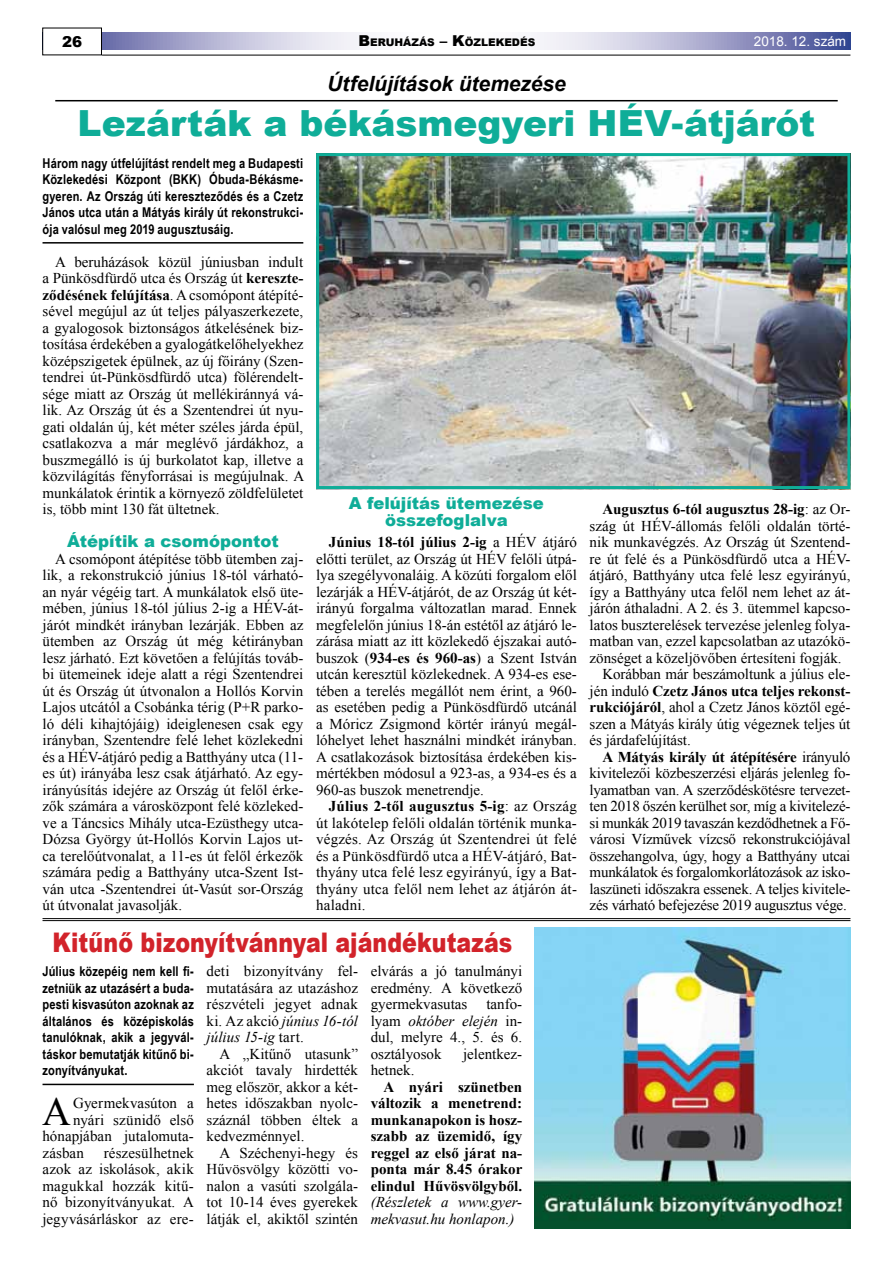
<style>
.page{position:relative;width:893px;height:1263px;background:#fff}
.page>*{position:absolute;margin:0;border:0;box-sizing:border-box;transform-origin:0 0}
.t1{font:39.9px "Times New Roman";color:#000}
.t2{font:900 36px "Arial";color:#0fad98}
.t3{font:900 27px "Arial";letter-spacing:.005em;color:#d2232a;scale:.82 1}
.t4{font:italic 700 21px "Arial";letter-spacing:-.005em;color:#000}
.t5{font:900 16.5px/16.5px "Arial";color:#0fad98;text-align:center}
.t6{font:15px/16.5px "Times New Roman";color:#000;text-align:justify}
.t7{font:700 15px/16.5px "Times New Roman";color:#000;text-align:justify}
.t8{font:italic 15px/16.5px "Times New Roman";color:#000}
.t9{font:900 15px "Arial";color:#000}
.t10{font:700 13.5px/16.5px "Arial Narrow";letter-spacing:.01em;color:#000;text-align:justify}
.t11{font:13.5px "Arial";color:#fff}
.t12{font:900 10.5px "Arial";color:#000}
.s1{font-size:15px}
.s2{font-weight:700}
.s3{font-style:italic}
.s4{font-weight:400}
</style>
<div class="page">
<svg style="left:102px;top:33px;width:748px;height:17px"></svg>
<hr style="left:102px;top:55px;width:748px;height:1px;background:#000">
<hr style="left:43px;top:242px;width:260px;height:2px;background:#000">
<hr style="left:55px;top:100px;width:783px;height:1px;background:#000">
<img style="left:320px;top:157px;width:526px;height:328px">
<div style="left:316px;top:153px;width:534px;height:336px;border:3px solid #0fad98"></div>
<hr style="left:43px;top:1084px;width:151px;height:1px;background:#000">
<img style="left:535px;top:927px;width:315px;height:302px">
<hr style="left:43px;top:918px;width:807px;height:1px;background:#000">
<hr style="left:43px;top:920px;width:807px;height:1px;background:#000">
<p class="t9" style="left:62px;top:31px;width:22px">26</p>
<p class="t12" style="left:358px;top:34px;width:178px"><span class="s1">B</span> ERUHÁZÁS <span class="s1">– K</span>ÖZLEKEDÉS</p>
<p class="t11" style="left:754px;top:33px;width:94px">2018. 12. szám</p>
<h3 class="t4" style="left:327px;top:70px;width:240px">Útfelújítások ütemezése</h3>
<h2 class="t2" style="left:78px;top:97px;width:739px">Lezárták a békásmegyeri HÉV-átjárót</h2>
<p class="t10" style="left:43px;top:154px;width:262px">Három nagy útfelújítást rendelt meg a Budapesti Közlekedési Központ (BKK) Óbuda-Békásme&shy;gyeren. Az Ország úti kereszteződés és a Czetz János utca után a Mátyás király út rekonstrukci&shy;ója valósul meg 2019 augusztusáig.</p>
<p class="t6" style="left:43px;top:253px;width:263px;text-indent:13px">A beruházások közül júniusban indult a Pünkösdfürdő utca és Ország út <span class="s2">kereszte&shy;ződésének felújítása</span>. A csomópont átépíté&shy;sével megújul az út teljes pályaszerkezete, a gyalogosok biztonságos átkelésének biz&shy;tosítása érdekében a gyalogátkelőhelyekhez középszigetek épülnek, az új főirány (Szen&shy;tendrei út-Pünkösdfürdő utca) fölérendelt&shy;sége miatt az Ország út mellékiránnyá vá&shy;lik. Az Ország út és a Szentendrei út nyu&shy;gati oldalán új, két méter széles járda épül, csatlakozva a már meglévő járdákhoz, a buszmegálló is új burkolatot kap, illetve a közvilágítás fényforrásai is megújulnak. A munkálatok érintik a környező zöldfelületet is, több mint 130 fát ültetnek.</p>
<p class="t5" style="left:67px;top:532px;width:213px">Átépítik a csomópontot</p>
<p class="t6" style="left:43px;top:550px;width:262px;text-indent:13px">A csomópont átépítése több ütemben zaj&shy;lik, a rekonstrukció június 18-tól várható&shy;an nyár végéig tart. A munkálatok első üte&shy;mében, június 18-tól július 2-ig a HÉV-át&shy;járót mindkét irányban lezárják. Ebben az ütemben az Ország út még kétirányban lesz járható. Ezt követően a felújítás továb&shy;bi ütemeinek ideje alatt a régi Szentendrei út és Ország út útvonalon a Hollós Korvin Lajos utcától a Csobánka térig (P+R parko&shy;ló déli kihajtójáig) ideiglenesen csak egy irányban, Szentendre felé lehet közlekedni és a HÉV-átjáró pedig a Batthyány utca (11- es út) irányába lesz csak átjárható. Az egy&shy;irányúsítás idejére az Ország út felől érke&shy;zők számára a városközpont felé közleked&shy;ve a Táncsics Mihály utca-Ezüsthegy utca-Dózsa György út-Hollós Korvin Lajos ut&shy;ca terelőútvonalat, a 11-es út felől érkezők számára pedig a Batthyány utca-Szent Ist&shy;ván utca -Szentendrei út-Vasút sor-Ország út útvonalat javasolják.</p>
<p class="t5" style="left:349px;top:495px;width:196px">A felújítás ütemezése összefoglalva</p>
<p class="t6" style="left:316px;top:534px;width:262px;text-indent:13px"><span class="s2">Június 18-tól július 2-ig</span> a HÉV átjáró előtti terület, az Ország út HÉV felőli útpá&shy;lya szegélyvonaláig. A közúti forgalom elől lezárják a HÉV-átjárót, de az Ország út két&shy;irányú forgalma változatlan marad. Ennek megfelelőn június 18-án estétől az átjáró le&shy;zárása miatt az itt közlekedő éjszakai autó&shy;buszok (<span class="s2">934-es és 960-as</span>) a Szent István utcán keresztül közlekednek. A 934-es ese&shy;tében a terelés megállót nem érint, a 960- as esetében pedig a Pünkösdfürdő utcánál a Móricz Zsigmond körtér irányú megál&shy;lóhelyet lehet használni mindkét irányban.<br>A csatlakozások biztosítása érdekében kis&shy;mértékben módosul a 923-as, a 934-es és a 960-as buszok menetrendje.</p>
<p class="t6" style="left:316px;top:798px;width:262px;text-indent:13px"><span class="s2">Július 2-től augusztus 5-ig</span>: az Ország út lakótelep felőli oldalán történik munka&shy;végzés. Az Ország út Szentendrei út felé és a Pünkösdfürdő utca a HÉV-átjáró, Bat&shy;thyány utca felé lesz egyirányú, így a Bat&shy;thyány utca felől nem lehet az átjárón át&shy;haladni.</p>
<h3 class="t3" style="left:53px;top:923px;width:562px">Kitűnő bizonyítvánnyal ajándékutazás</h3>
<p class="t10" style="left:43px;top:962px;width:153px">Július közepéig nem kell fi&shy;zetniük az utazásért a buda&shy;pesti kisvasúton azoknak az általános és középiskolás tanulóknak, akik a jegyvál&shy;táskor bemutatják kitűnő bi&shy;zonyítványukat.</p>
<h1 class="t1" style="left:42px;top:1084px;width:30px">A</h1>
<p class="t6" style="left:73px;top:1095px;width:122px">Gyermekvasúton a</p>
<p class="t6" style="left:73px;top:1111px;width:122px">nyári szünidő első</p>
<p class="t6" style="left:43px;top:1128px;width:153px">hónapjában jutalomuta-</p>
<p class="t6" style="left:43px;top:1144px;width:43px">zásban</p>
<p class="t6" style="left:43px;top:1144px;width:153px;text-indent:61px">részesülhetnek azok az iskolások, akik magukkal hozzák kitű&shy;nő bizonyítványukat. A jegyvásárláskor az ere-</p>
<p class="t6" style="left:207px;top:963px;width:153px">deti bizonyítvány fel&shy;mutatására az utazáshoz részvételi jegyet adnak ki. Az akció <span class="s3">június 16-tól július 15-ig</span> tart.</p>
<p class="t6" style="left:207px;top:1045px;width:153px;text-indent:13px">A „Kitűnő utasunk” akciót tavaly hirdették meg először, akkor a két&shy;hetes időszakban nyolc&shy;száznál többen éltek a kedvezménnyel.</p>
<p class="t6" style="left:207px;top:1144px;width:153px;text-indent:13px">A Széchenyi-hegy és Hűvösvölgy közötti vo&shy;nalon a vasúti szolgála&shy;tot 10-14 éves gyerekek látják el, akiktől szintén</p>
<p class="t6" style="left:371px;top:963px;width:153px">elvárás a jó tanulmányi eredmény. A következő gyermekvasutas</p>
<p class="t6" style="left:371px;top:996px;width:153px;text-indent:116px">tanfo&shy;lyam <span class="s3">október elején</span> in&shy;dul, melyre 4., 5. és 6. osztályosok</p>
<p class="t6" style="left:463px;top:1045px;width:61px">jelentkez-</p>
<p class="t6" style="left:371px;top:1062px;width:45px">hetnek.</p>
<p class="t7" style="left:371px;top:1078px;width:153px;text-indent:13px">A nyári szünetben változik a menetrend: munkanapokon is hos - szabb az üzemidő, így reggel az első járat na&shy;ponta már 8.45 órakor elindul Hűvösvölgyből.</p>
<p class="t8" style="left:371px;top:1193px;width:153px">(Részletek a www.gyer&shy;mekvasut.hu honlapon.)</p>
<p class="t7" style="left:602px;top:500px;width:250px">Augusztus 6-tól augusztus 28-ig<span class="s4">: az Or-</span></p>
<p class="t6" style="left:590px;top:517px;width:262px">szág út HÉV-állomás felőli oldalán törté-</p>
<p class="t6" style="left:590px;top:534px;width:262px">nik munkavégzés. Az Ország út Szentend-</p>
<p class="t6" style="left:590px;top:550px;width:262px">re út felé és a Pünkösdfürdő utca a HÉV-</p>
<p class="t6" style="left:590px;top:567px;width:262px">átjáró, Batthyány utca felé lesz egyirányú,</p>
<p class="t6" style="left:590px;top:583px;width:262px">így a Batthyány utca felől nem lehet az át-</p>
<p class="t6" style="left:590px;top:600px;width:262px">járón áthaladni. A 2. és 3. ütemmel kapcso-</p>
<p class="t6" style="left:590px;top:616px;width:262px">latos buszterelések tervezése jelenleg folya-</p>
<p class="t6" style="left:590px;top:633px;width:262px">matban van, ezzel kapcsolatban az utazókö-</p>
<p class="t6" style="left:590px;top:649px;width:254px">zönséget a közeljövőben értesíteni fogják.</p>
<p class="t6" style="left:602px;top:666px;width:250px">Korábban már beszámoltunk a július ele-</p>
<p class="t7" style="left:590px;top:682px;width:262px"><span class="s4">jén induló</span> Czetz János utca teljes rekonst-</p>
<p class="t6" style="left:590px;top:699px;width:262px"><span class="s2">rukciójáról</span>, ahol a Czetz János köztől egé-</p>
<p class="t6" style="left:590px;top:715px;width:262px">szen a Mátyás király útig végeznek teljes út</p>
<p class="t6" style="left:590px;top:732px;width:103px">és járdafelújítást.</p>
<p class="t7" style="left:602px;top:748px;width:250px">A Mátyás király út átépítésére <span class="s4">irányuló</span></p>
<p class="t6" style="left:590px;top:765px;width:262px">kivitelezői közbeszerzési eljárás jelenleg fo-</p>
<p class="t6" style="left:590px;top:781px;width:262px">lyamatban van. A szerződéskötésre tervezet-</p>
<p class="t6" style="left:590px;top:798px;width:262px">ten 2018 őszén kerülhet sor, míg a kivitelezé-</p>
<p class="t6" style="left:590px;top:814px;width:262px">si munkák 2019 tavaszán kezdődhetnek a Fő-</p>
<p class="t6" style="left:590px;top:831px;width:262px">városi Vízművek vízcső rekonstrukciójával</p>
<p class="t6" style="left:590px;top:847px;width:262px">összehangolva, úgy, hogy a Batthyány utcai</p>
<p class="t6" style="left:590px;top:864px;width:262px">munkálatok és forgalomkorlátozások az isko-</p>
<p class="t6" style="left:590px;top:880px;width:262px">laszüneti időszakra essenek. A teljes kivitele-</p>
<p class="t6" style="left:590px;top:897px;width:259px">zés várható befejezése 2019 augusztus vége.</p>
</div>
